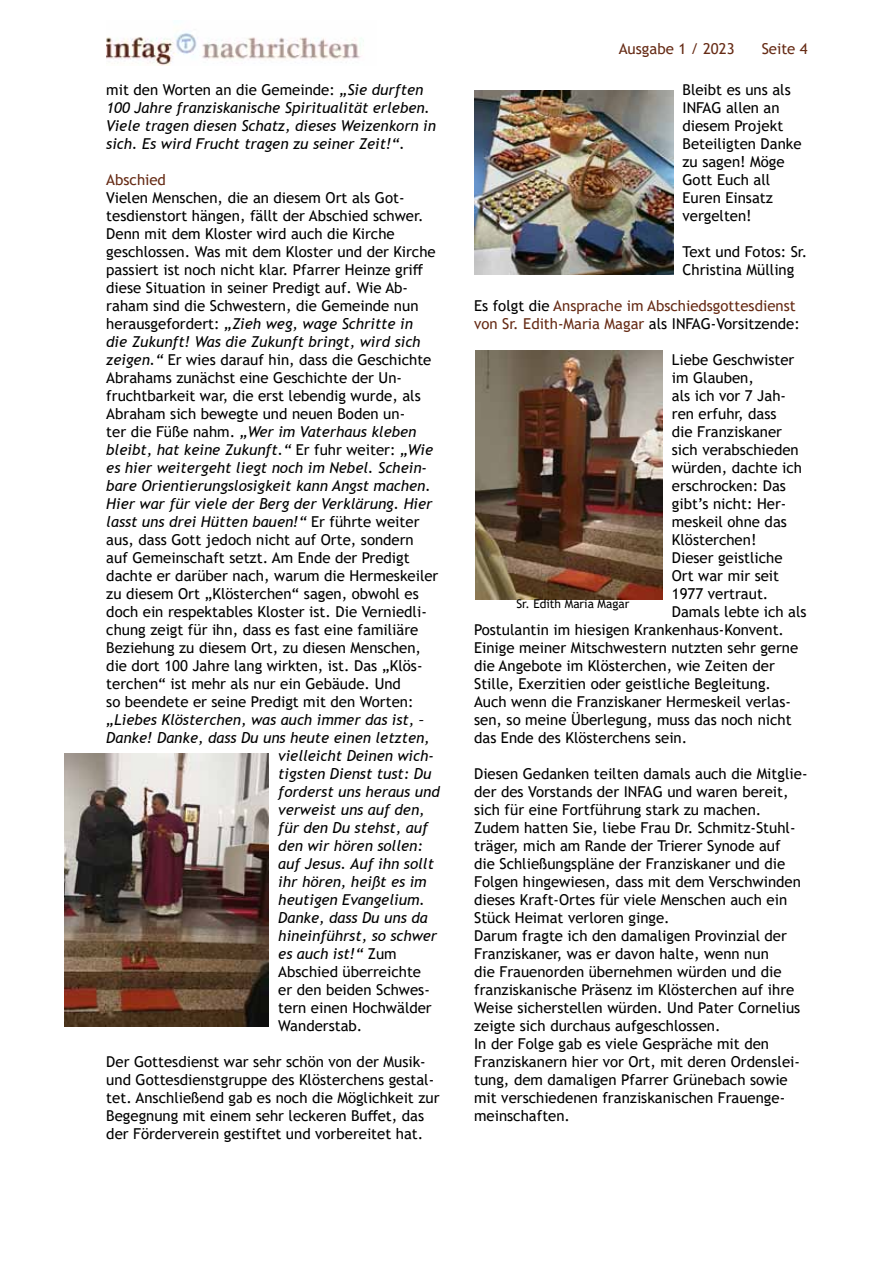
<style>
.page{position:relative;width:893px;height:1263px;background:#fff}
.page>*{position:absolute;margin:0;border:0;box-sizing:border-box;transform-origin:0 0}
.t1{font:15px/18px "Trebuchet MS";color:#000}
.t2{font:italic 15px/18px "Trebuchet MS";color:#000}
.t3{font:15px/18px "Trebuchet MS";color:#662b15}
.t4{font:12px "Trebuchet MS";color:#000}
.s1{font-style:normal}
.s2{font-style:italic}
.s3{color:#000}
</style>
<div class="page">
<img style="left:64px;top:754px;width:205px;height:272px">
<img style="left:475px;top:90px;width:198px;height:185px">
<img style="left:476px;top:350px;width:187px;height:250px">
<img style="left:106px;top:32px;width:258px;height:34px">
<p class="t2" style="left:106px;top:80px;width:331px"><span class="s1">mit den Worten an die Gemeinde:</span> „Sie durften 100 Jahre franziskanische Spiritualität erleben.<br>Viele tragen diesen Schatz, dieses Weizenkorn in sich. Es wird Frucht tragen zu seiner Zeit!“.</p>
<p class="t3" style="left:106px;top:170px;width:61px">Abschied</p>
<p class="t1" style="left:106px;top:188px;width:334px">Vielen Menschen, die an diesem Ort als Got&shy;tesdienstort hängen, fällt der Abschied schwer.<br>Denn mit dem Kloster wird auch die Kirche geschlossen. Was mit dem Kloster und der Kirche passiert ist noch nicht klar. Pfarrer Heinze griff diese Situation in seiner Predigt auf. Wie Ab&shy;raham sind die Schwestern, die Gemeinde nun herausgefordert: <span class="s2">„Zieh weg, wage Schritte in<br>die Zukunft! Was die Zukunft bringt, wird sich zeigen.“</span> Er wies darauf hin, dass die Geschichte Abrahams zunächst eine Geschichte der Un&shy;fruchtbarkeit war, die erst lebendig wurde, als Abraham sich bewegte und neuen Boden un-<br>ter die Füße nahm. <span class="s2">„Wer im Vaterhaus kleben bleibt, hat keine Zukunft.“</span> Er fuhr weiter: <span class="s2">„Wie es hier weitergeht liegt noch im Nebel. Schein&shy;bare Orientierungslosigkeit kann Angst machen.<br>Hier war für viele der Berg der Verklärung. Hier lasst uns drei Hütten bauen!“</span> Er führte weiter aus, dass Gott jedoch nicht auf Orte, sondern auf Gemeinschaft setzt. Am Ende der Predigt dachte er darüber nach, warum die Hermeskeiler zu diesem Ort „Klösterchen“ sagen, obwohl es doch ein respektables Kloster ist. Die Verniedli&shy;chung zeigt für ihn, dass es fast eine familiäre Beziehung zu diesem Ort, zu diesen Menschen, die dort 100 Jahre lang wirkten, ist. Das „Klös&shy;terchen“ ist mehr als nur ein Gebäude. Und<br>so beendete er seine Predigt mit den Worten:</p>
<p class="t2" style="left:106px;top:710px;width:320px">„Liebes Klösterchen, was auch immer das ist, –</p>
<p class="t2" style="left:106px;top:728px;width:325px">Danke! Danke, dass Du uns heute einen letzten,</p>
<p class="t2" style="left:278px;top:746px;width:157px">vielleicht Deinen wich-</p>
<p class="t2" style="left:278px;top:764px;width:155px">tigsten Dienst tust: Du</p>
<p class="t2" style="left:278px;top:782px;width:163px">forderst uns heraus und</p>
<p class="t2" style="left:278px;top:800px;width:148px">verweist uns auf den,</p>
<p class="t2" style="left:278px;top:818px;width:151px">für den Du stehst, auf</p>
<p class="t2" style="left:278px;top:836px;width:146px">den wir hören sollen:</p>
<p class="t2" style="left:278px;top:854px;width:157px">auf Jesus. Auf ihn sollt</p>
<p class="t2" style="left:278px;top:872px;width:150px">ihr hören, heißt es im</p>
<p class="t2" style="left:278px;top:890px;width:148px">heutigen Evangelium.</p>
<p class="t2" style="left:278px;top:908px;width:151px">Danke, dass Du uns da</p>
<p class="t2" style="left:278px;top:926px;width:160px">hineinführst, so schwer</p>
<p class="t2" style="left:278px;top:944px;width:120px">es auch ist!“ <span class="s1">Zum</span></p>
<p class="t1" style="left:278px;top:962px;width:144px">Abschied überreichte</p>
<p class="t1" style="left:278px;top:980px;width:153px">er den beiden Schwes-</p>
<p class="t1" style="left:278px;top:998px;width:155px">tern einen Hochwälder</p>
<p class="t1" style="left:278px;top:1016px;width:86px">Wanderstab.</p>
<p class="t1" style="left:106px;top:1052px;width:335px">Der Gottesdienst war sehr schön von der Musik&shy;und Gottesdienstgruppe des Klösterchens gestal&shy;tet. Anschließend gab es noch die Möglichkeit zur Begegnung mit einem sehr leckeren Buffet, das der Förderverein gestiftet und vorbereitet hat.</p>
<p class="t3" style="left:619px;top:40px;width:117px">Ausgabe 1 / 2023</p>
<p class="t3" style="left:762px;top:40px;width:48px">Seite 4</p>
<p class="t1" style="left:682px;top:80px;width:121px">Bleibt es uns als<br>INFAG allen an diesem Projekt<br>Beteiligten Danke zu sagen! Möge<br>Gott Euch all<br>Euren Einsatz vergelten!</p>
<p class="t1" style="left:682px;top:242px;width:126px">Text und Fotos: Sr.<br>Christina Mülling</p>
<p class="t3" style="left:474px;top:296px;width:327px"><span class="s3">Es folgt die</span> Ansprache im Abschiedsgottesdienst von Sr. Edith-Maria Magar <span class="s3">als INFAG-Vorsitzende:</span></p>
<p class="t1" style="left:672px;top:350px;width:124px">Liebe Geschwister</p>
<p class="t1" style="left:672px;top:368px;width:84px">im Glauben,</p>
<p class="t1" style="left:672px;top:386px;width:116px">als ich vor 7 Jah-</p>
<p class="t1" style="left:672px;top:404px;width:106px">ren erfuhr, dass</p>
<p class="t1" style="left:672px;top:422px;width:112px">die Franziskaner</p>
<p class="t1" style="left:672px;top:440px;width:128px">sich verabschieden</p>
<p class="t1" style="left:672px;top:458px;width:132px">würden, dachte ich</p>
<p class="t1" style="left:672px;top:476px;width:116px">erschrocken: Das</p>
<p class="t1" style="left:672px;top:494px;width:116px">gibt’s nicht: Her-</p>
<p class="t1" style="left:672px;top:512px;width:117px">meskeil ohne das</p>
<p class="t1" style="left:672px;top:530px;width:86px">Klösterchen!</p>
<p class="t1" style="left:672px;top:548px;width:112px">Dieser geistliche</p>
<p class="t1" style="left:672px;top:566px;width:109px">Ort war mir seit</p>
<p class="t1" style="left:672px;top:584px;width:98px">1977 vertraut.</p>
<p class="t1" style="left:672px;top:602px;width:136px">Damals lebte ich als</p>
<p class="t1" style="left:474px;top:620px;width:311px">Postulantin im hiesigen Krankenhaus-Konvent.</p>
<p class="t1" style="left:474px;top:638px;width:326px">Einige meiner Mitschwestern nutzten sehr gerne</p>
<p class="t1" style="left:474px;top:656px;width:302px">die Angebote im Klösterchen, wie Zeiten der</p>
<p class="t1" style="left:474px;top:674px;width:298px">Stille, Exerzitien oder geistliche Begleitung.</p>
<p class="t1" style="left:474px;top:692px;width:318px">Auch wenn die Franziskaner Hermeskeil verlas-</p>
<p class="t1" style="left:474px;top:710px;width:319px">sen, so meine Überlegung, muss das noch nicht</p>
<p class="t1" style="left:474px;top:728px;width:215px">das Ende des Klösterchens sein.</p>
<p class="t1" style="left:474px;top:764px;width:335px">Diesen Gedanken teilten damals auch die Mitglie&shy;der des Vorstands der INFAG und waren bereit, sich für eine Fortführung stark zu machen.<br>Zudem hatten Sie, liebe Frau Dr. Schmitz-Stuhl&shy;träger, mich am Rande der Trierer Synode auf<br>die Schließungspläne der Franziskaner und die Folgen hingewiesen, dass mit dem Verschwinden dieses Kraft-Ortes für viele Menschen auch ein Stück Heimat verloren ginge.<br>Darum fragte ich den damaligen Provinzial der Franziskaner, was er davon halte, wenn nun<br>die Frauenorden übernehmen würden und die franziskanische Präsenz im Klösterchen auf ihre Weise sicherstellen würden. Und Pater Cornelius zeigte sich durchaus aufgeschlossen.<br>In der Folge gab es viele Gespräche mit den Franziskanern hier vor Ort, mit deren Ordenslei&shy;tung, dem damaligen Pfarrer Grünebach sowie mit verschiedenen franziskanischen Frauenge&shy;meinschaften.</p>
<p class="t4" style="left:516px;top:597px;width:114px">Sr. Edith Maria Magar</p>
</div>
